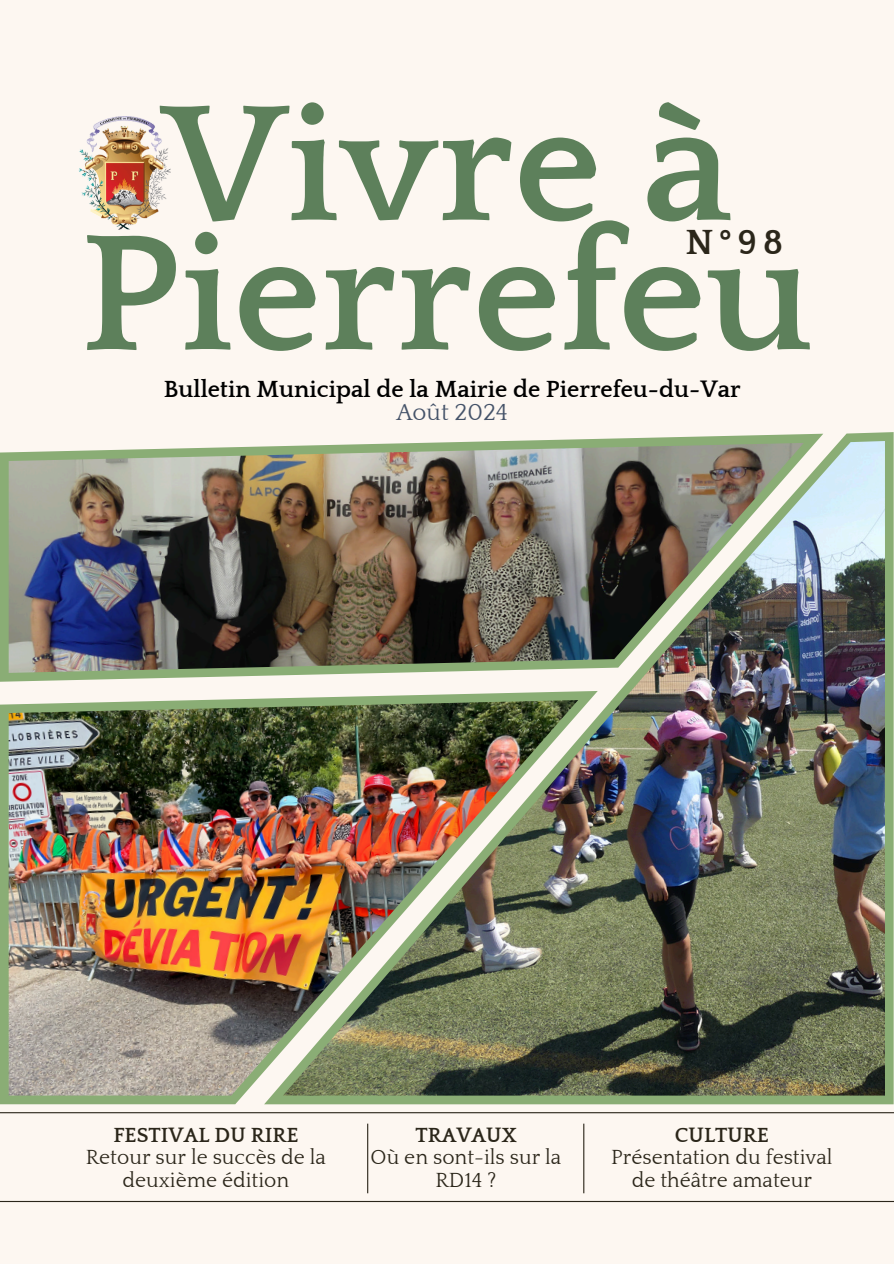
<style>
.page{position:relative;width:894px;height:1264px;background:#fff}
.page>*{position:absolute;margin:0;border:0;box-sizing:border-box;transform-origin:0 0}
.t1{font:700 172.5px/129.3px "Quattrocento";color:#5d805b;text-align:center}
.t2{font:700 35.85px "Quattrocento";color:#2b261a}
.t3{font:700 24px/23.7px "Quattrocento";color:#000;text-align:center}
.t4{font:21px/22.5px "Quattrocento";color:#2b261a;text-align:center}
.t5{font:700 21px "Quattrocento";color:#2b261a}
.s1{font-weight:400;color:#455369}
</style>
<div class="page">
<div style="left:0;top:0;width:893px;height:1263px;background:#fdf7f1"></div>
<img style="left:79px;top:117px;width:91px;height:112px">
<hr style="left:367px;top:1123px;width:1px;height:70px;background:#2b261a">
<hr style="left:583px;top:1123px;width:1px;height:70px;background:#2b261a">
<hr style="left:0;top:1200px;width:893px;height:1px;background:#2b261a">
<hr style="left:0;top:1112px;width:893px;height:1px;background:#2b261a">
<img style="left:0;top:698px;width:264px;height:406px">
<img style="left:0;top:446px;width:264px;height:235px">
<img style="left:264px;top:432px;width:629px;height:672px">
<h1 class="t1" style="left:80px;top:104px;width:734px">Vivre à<br>Pierrefeu</h1>
<p class="t2" style="left:685px;top:223px;width:99px">N°98</p>
<p class="t3" style="left:164px;top:378px;width:578px">Bulletin Municipal de la Mairie de Pierrefeu-du-Var<br><span class="s1">Août 2024</span></p>
<p class="t5" style="left:113px;top:1123px;width:186px">FESTIVAL DU RIRE</p>
<p class="t4" style="left:86px;top:1146px;width:241px">Retour sur le succès de la deuxième édition</p>
<p class="t5" style="left:415px;top:1123px;width:103px">TRAVAUX</p>
<p class="t4" style="left:370px;top:1146px;width:192px">Où en sont-ils sur la<br>RD14 ?</p>
<p class="t5" style="left:674px;top:1123px;width:95px">CULTURE</p>
<p class="t4" style="left:611px;top:1146px;width:222px">Présentation du festival de théâtre amateur</p>
</div>
